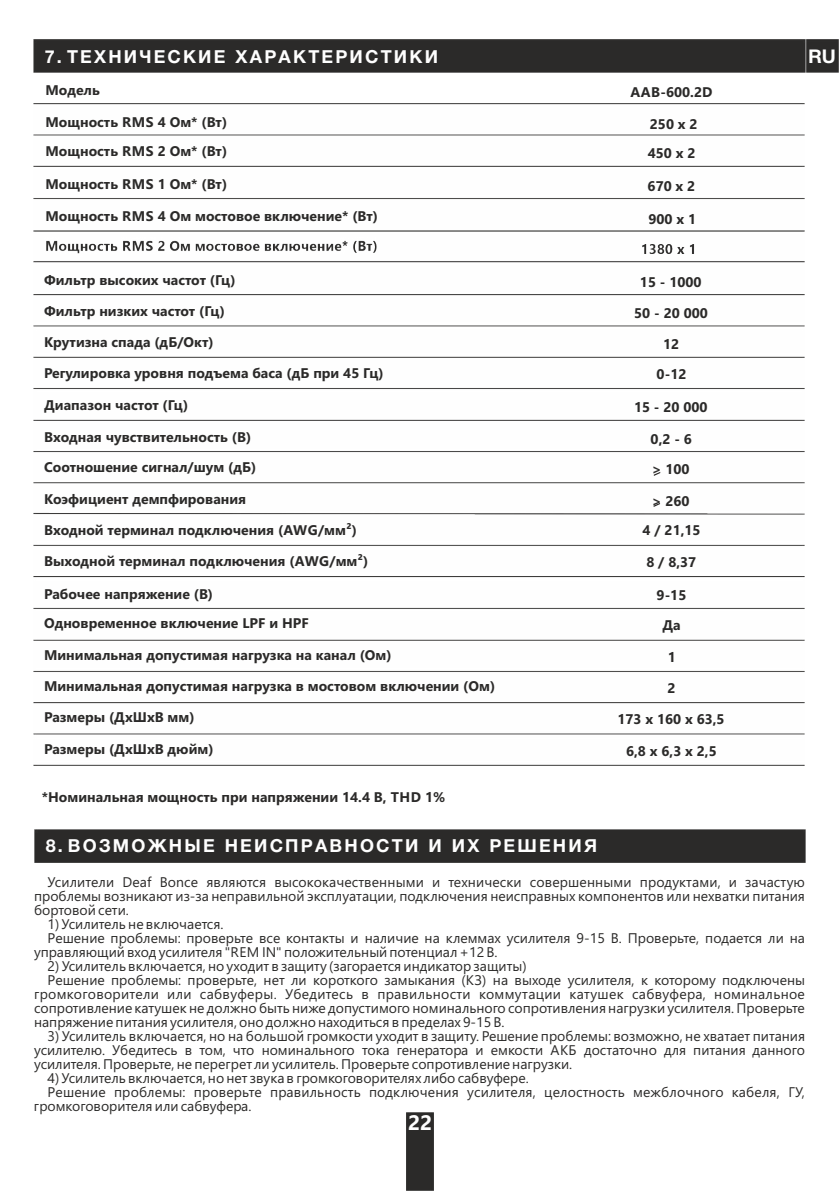
<style>
.page{position:relative;width:840px;height:1191px;background:#fff}
.page>*{position:absolute;margin:0;border:0;box-sizing:border-box;transform-origin:0 0}
.t1{font:700 21px "Segoe UI";color:#fefefe}
.t2{font:700 19px "Helvetica Neue Cyr";color:#fefefe}
.t3{font:700 18px "Helvetica Neue Cyr";letter-spacing:.12em;color:#fefefe}
.t4{font:14px/14px "Segoe UI";color:#2b2a29;text-align:justify}
.t5{font:700 14px/29.4px "Segoe UI";color:#2b2a29}
</style>
<div class="page">
<img style="left:33px;top:104px;width:771px;height:661px">
<div style="left:34px;top:39px;width:804px;height:34px;background:#2b2a29"></div>
<div style="left:406px;top:1112px;width:27px;height:78px;background:#2b2a29"></div>
<div style="left:34px;top:829px;width:771px;height:33px;background:#2b2a29"></div>
<svg style="left:653px;top:472px;width:7px;height:4px"></svg>
<svg style="left:653px;top:503px;width:6px;height:4px"></svg>
<p class="t3" style="left:45px;top:50px;width:394px">7. ТЕХНИЧЕСКИЕ ХАРАКТЕРИСТИКИ</p>
<p class="t5" style="left:45px;top:76px;width:56px">Модель</p>
<p class="t5" style="left:45px;top:109px;width:183px">Мощность RMS 4 Ом* (Вт)<br>Мощность RMS 2 Ом* (Вт)</p>
<p class="t5" style="left:630px;top:78px;width:84px">AAB-600.2D</p>
<p class="t5" style="left:647px;top:111px;width:51px">250 x 2<br>450 x 2</p>
<p class="t5" style="left:45px;top:170px;width:183px">Мощность RMS 1 Ом* (Вт)</p>
<p class="t5" style="left:647px;top:172px;width:49px">670 x 2</p>
<p class="t5" style="left:45px;top:203px;width:334px">Мощность RMS 4 Ом мостовое включение* (Вт)</p>
<p class="t5" style="left:648px;top:206px;width:49px">900 х 1</p>
<p class="t5" style="left:44px;top:266px;width:193px">Фильтр высоких частот (Гц)</p>
<p class="t5" style="left:44px;top:297px;width:182px">Фильтр низких частот (Гц)</p>
<p class="t5" style="left:639px;top:269px;width:63px">15 - 1000</p>
<p class="t5" style="left:634px;top:300px;width:75px">50 - 20 000</p>
<p class="t5" style="left:44px;top:328px;width:171px">Крутизна спада (дБ/Окт)</p>
<p class="t5" style="left:662px;top:330px;width:18px">12</p>
<p class="t5" style="left:44px;top:360px;width:341px">Регулировка уровня подъема баса (дБ при 45 Гц)</p>
<p class="t5" style="left:656px;top:361px;width:31px">0-12</p>
<p class="t5" style="left:44px;top:391px;width:146px">Диапазон частот (Гц)</p>
<p class="t5" style="left:44px;top:423px;width:213px;line-height:30.8px">Входная чувствительность (В)<br>Соотношение сигнал/шум (дБ)</p>
<p class="t5" style="left:633px;top:393px;width:75px">15 - 20 000</p>
<p class="t5" style="left:650px;top:424px;width:43px;line-height:30.8px">0,2 - 6 &gt; 100</p>
<p class="t5" style="left:44px;top:485px;width:203px">Коэфициент демпфирования</p>
<p class="t5" style="left:651px;top:487px;width:39px">&gt; 260</p>
<p class="t5" style="left:44px;top:516px;width:314px">Входной терминал подключения (AWG/мм²)</p>
<p class="t5" style="left:44px;top:547px;width:325px">Выходной терминал подключения (AWG/мм²)</p>
<p class="t5" style="left:44px;top:580px;width:170px">Рабочее напряжение (В)</p>
<p class="t5" style="left:642px;top:517px;width:59px">4 / 21,15</p>
<p class="t5" style="left:646px;top:549px;width:51px">8 / 8,37</p>
<p class="t5" style="left:656px;top:582px;width:31px">9-15</p>
<p class="t5" style="left:44px;top:610px;width:266px">Одновременное включение LPF и HPF</p>
<p class="t5" style="left:662px;top:612px;width:20px">Да</p>
<p class="t5" style="left:44px;top:642px;width:349px">Минимальная допустимая нагрузка на канал (Ом)</p>
<p class="t5" style="left:44px;top:673px;width:452px">Минимальная допустимая нагрузка в мостовом включении (Ом)</p>
<p class="t5" style="left:44px;top:704px;width:152px">Размеры (ДхШхВ мм)</p>
<p class="t5" style="left:44px;top:735px;width:171px">Размеры (ДхШхВ дюйм)</p>
<p class="t5" style="left:42px;top:784px;width:405px">*Номинальная мощность при напряжении 14.4 В, THD 1%</p>
<p class="t3" style="left:46px;top:839px;width:552px">8. ВОЗМОЖНЫЕ НЕИСПРАВНОСТИ И ИХ РЕШЕНИЯ</p>
<p class="t5" style="left:667px;top:644px;width:10px">1</p>
<p class="t5" style="left:667px;top:675px;width:10px">2</p>
<p class="t5" style="left:617px;top:705px;width:109px">173 x 160 х 63,5</p>
<p class="t5" style="left:625px;top:737px;width:92px">6,8 x 6,3 х 2,5</p>
<h2 class="t2" style="left:807px;top:49px;width:29px">RU</h2>
<p class="t4" style="left:34px;top:876px;width:772px;text-indent:14px">Усилители Deaf Bonce являются высококачественными и технически совершенными продуктами, и зачастую проблемы возникают из-за неправильной эксплуатации, подключения неисправных компонентов или нехватки питания бортовой сети.</p>
<p class="t4" style="left:48px;top:918px;width:177px">1) Усилитель не включается.</p>
<p class="t4" style="left:48px;top:932px;width:758px">Решение проблемы: проверьте все контакты и наличие на клеммах усилителя 9-15 В. Проверьте, подается ли на</p>
<p class="t4" style="left:34px;top:946px;width:464px">управляющий вход усилителя "REM IN" положительный потенциал +12 В.</p>
<p class="t4" style="left:34px;top:974px;width:772px;text-indent:14px">Решение проблемы: проверьте, нет ли короткого замыкания (КЗ) на выходе усилителя, к которому подключены громкоговорители или сабвуферы. Убедитесь в правильности коммутации катушек сабвуфера, номинальное сопротивление катушек не должно быть ниже допустимого номинального сопротивления нагрузки усилителя. Проверьте напряжение питания усилителя, оно должно находиться в пределах 9-15 В.</p>
<p class="t4" style="left:34px;top:1030px;width:772px;text-indent:14px">3) Усилитель включается, но на большой громкости уходит в защиту. Решение проблемы: возможно, не хватает питания усилителю. Убедитесь в том, что номинального тока генератора и емкости АКБ достаточно для питания данного усилителя. Проверьте, не перегрет ли усилитель. Проверьте сопротивление нагрузки.</p>
<p class="t4" style="left:47px;top:1072px;width:482px">4) Усилитель включается, но нет звука в громкоговорителях либо сабвуфере.</p>
<p class="t4" style="left:47px;top:1086px;width:758px">Решение проблемы: проверьте правильность подключения усилителя, целостность межблочного кабеля, ГУ,</p>
<p class="t4" style="left:34px;top:1100px;width:219px">громкоговорителя или сабвуфера.</p>
<p class="t4" style="left:48px;top:960px;width:480px">2) Усилитель включается, но уходит в защиту (загорается индикатор защиты)</p>
<h1 class="t1" style="left:408px;top:1115px;width:26px">22</h1>
</div>
